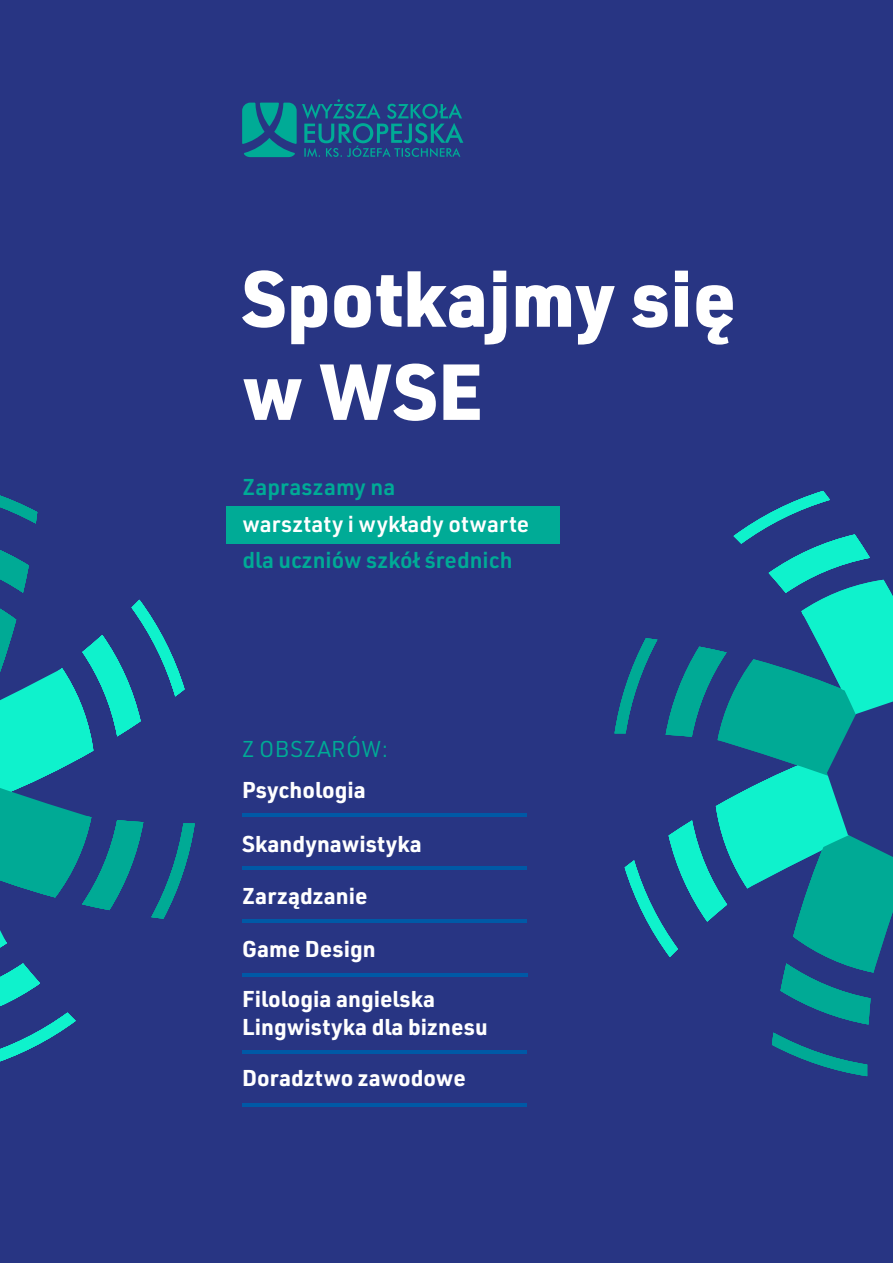
<style>
.page{position:relative;width:893px;height:1263px;background:#283583}
.page>*{position:absolute;margin:0;border:0;box-sizing:border-box;transform-origin:0 0}
.t1{font:900 77.7px/93.2px "URWDIN";color:#fff}
.t2{font:700 22.5px/28.5px "URWDIN";color:#fff}
.t3{font:600 22.5px "URWDIN";color:#00ab96}
.t4{font:600 22.5px "URWDIN";letter-spacing:.005em;color:#fff}
.t5{font:22.5px "URWDIN";letter-spacing:.015em;color:#00ab96}
</style>
<div class="page">
<svg style="left:242px;top:99px;width:221px;height:58px"></svg>
<svg style="left:0;top:495px;width:37px;height:28px"></svg>
<svg style="left:0;top:550px;width:195px;height:512px"></svg>
<svg style="left:772px;top:1032px;width:95px;height:44px"></svg>
<svg style="left:614px;top:491px;width:279px;height:533px"></svg>
<div style="left:226px;top:506px;width:334px;height:37px;background:#00ab96"></div>
<hr style="left:242px;top:1050px;width:285px;height:3px;background:#0059a6">
<hr style="left:242px;top:813px;width:285px;height:3px;background:#0059a6">
<hr style="left:242px;top:866px;width:285px;height:4px;background:#0059a6">
<hr style="left:242px;top:973px;width:286px;height:3px;background:#0059a6">
<hr style="left:242px;top:1103px;width:285px;height:4px;background:#0059a6">
<hr style="left:242px;top:920px;width:285px;height:3px;background:#0059a6">
<h1 class="t1" style="left:242px;top:249px;width:495px">Spotkajmy się w WSE</h1>
<p class="t3" style="left:242px;top:471px;width:154px">Zapraszamy na</p>
<p class="t4" style="left:242px;top:508px;width:288px">warsztaty i wykłady otwarte</p>
<p class="t3" style="left:242px;top:545px;width:272px">dla uczniów szkół średnich</p>
<p class="t5" style="left:242px;top:734px;width:147px">Z OBSZARÓW:</p>
<p class="t2" style="left:242px;top:775px;width:125px">Psychologia</p>
<p class="t2" style="left:242px;top:828px;width:181px">Skandynawistyka</p>
<p class="t2" style="left:242px;top:881px;width:127px">Zarządzanie</p>
<p class="t2" style="left:242px;top:934px;width:135px">Game Design</p>
<p class="t2" style="left:242px;top:983px;width:247px">Filologia angielska<br>Lingwistyka dla biznesu</p>
<p class="t2" style="left:242px;top:1063px;width:225px">Doradztwo zawodowe</p>
</div>
